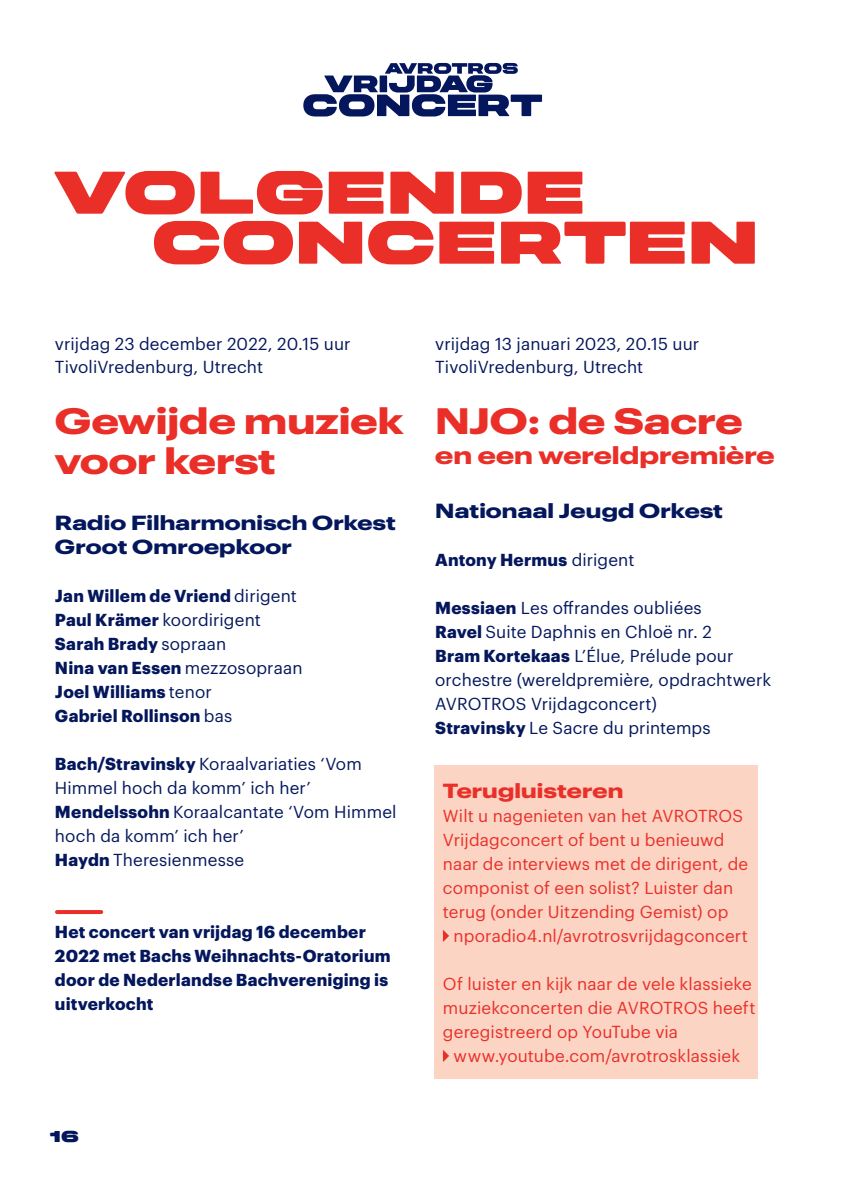
<style>
.page{position:relative;width:842px;height:1191px;background:#fff}
.page>*{position:absolute;margin:0;border:0;box-sizing:border-box;transform-origin:0 0}
.t1{font:900 60px/50px "Midnight BETA 60";letter-spacing:.005em;color:#ea2f29}
.t2{font:700 36px/40px "Graphik Wide";color:#ea2f29}
.t3{font:700 24px "Graphik Wide";letter-spacing:.005em;color:#ea2f29}
.t4{font:700 20px/24px "Graphik Wide";letter-spacing:.01em;color:#04175c}
.t5{font:700 20px "Graphik Wide";letter-spacing:.005em;color:#ea2f29}
.t6{font:17px/24px "Graphik";letter-spacing:.01em;color:#04175c}
.t7{font:17px/24px "Graphik";letter-spacing:.01em;color:#ea2f29}
.t8{font:700 17px/24px "Graphik";letter-spacing:.015em;color:#04175c}
.t9{font:900 16px "Midnight BETA 60";color:#04175c}
.s1{font-weight:400}
.s2{font-weight:700}
</style>
<div class="page">
<svg style="left:303px;top:63px;width:239px;height:53px"></svg>
<hr style="left:57px;top:910px;width:44px;height:4px;background:#ea2f29">
<div style="left:435px;top:765px;width:323px;height:313px;background:#fbd4c3"></div>
<svg style="left:443px;top:930px;width:6px;height:12px"></svg>
<svg style="left:443px;top:1050px;width:6px;height:12px"></svg>
<h1 class="t1" style="left:152px;top:169px;width:608px;text-indent:-98px">VOLGENDE<br>CONCERTEN</h1>
<p class="t6" style="left:55px;top:331px;width:297px;line-height:23px">vrijdag 23 december 2022, 20.15 uur<br>TivoliVredenburg, Utrecht</p>
<h2 class="t2" style="left:55px;top:398px;width:350px">Gewijde muziek voor kerst</h2>
<p class="t4" style="left:55px;top:509px;width:342px">Radio Filharmonisch Orkest<br>Groot Omroepkoor</p>
<p class="t8" style="left:55px;top:582px;width:249px">Jan Willem de Vriend <span class="s1">dirigent<br></span>Paul Krämer <span class="s1">koordirigent<br></span>Sarah Brady <span class="s1">sopraan<br></span>Nina van Essen <span class="s1">mezzosopraan<br></span>Joel Williams <span class="s1">tenor<br></span>Gabriel Rollinson <span class="s1">bas</span></p>
<p class="t6" style="left:55px;top:750px;width:343px"><span class="s2">Bach/Stravinsky</span> Koraalvariaties ‘Vom<br>Himmel hoch da komm’ ich her’<br><span class="s2">Mendelssohn</span> Koraalcantate ‘Vom Himmel hoch da komm’ ich her’<br><span class="s2">Haydn</span> Theresienmesse</p>
<p class="t8" style="left:55px;top:918px;width:337px">Het concert van vrijdag 16 december<br>2022 met Bachs Weihnachts-Oratorium door de Nederlandse Bachvereniging is uitverkocht</p>
<p class="t9" style="left:50px;top:1127px;width:30px">16</p>
<p class="t6" style="left:435px;top:331px;width:266px;line-height:23px">vrijdag 13 januari 2023, 20.15 uur<br>TivoliVredenburg, Utrecht</p>
<h2 class="t2" style="left:435px;top:398px;width:309px">NJO: de Sacre</h2>
<h3 class="t3" style="left:435px;top:436px;width:341px">en een wereldpremière</h3>
<p class="t4" style="left:435px;top:497px;width:289px">Nationaal Jeugd Orkest</p>
<p class="t8" style="left:435px;top:546px;width:201px">Antony Hermus <span class="s1">dirigent</span></p>
<p class="t6" style="left:435px;top:594px;width:338px"><span class="s2">Messiaen</span> Les offrandes oubliées<br><span class="s2">Ravel</span> Suite Daphnis en Chloë nr. 2<br><span class="s2">Bram Kortekaas</span> L’Élue, Prélude pour orchestre (wereldpremière, opdrachtwerk AVROTROS Vrijdagconcert)<br><span class="s2">Stravinsky</span> Le Sacre du printemps</p>
<p class="t5" style="left:443px;top:775px;width:182px">Terugluisteren</p>
<p class="t7" style="left:443px;top:802px;width:307px">Wilt u nagenieten van het AVROTROS Vrijdagconcert of bent u benieuwd naar de interviews met de dirigent, de componist of een solist? Luister dan terug (onder Uitzending Gemist) op</p>
<p class="t7" style="left:454px;top:922px;width:296px">nporadio4.nl/avrotrosvrijdagconcert</p>
<p class="t7" style="left:443px;top:970px;width:314px">Of luister en kijk naar de vele klassieke muziekconcerten die AVROTROS heeft geregistreerd op YouTube via</p>
<p class="t7" style="left:454px;top:1042px;width:288px">www.youtube.com/avrotrosklassiek</p>
</div>
